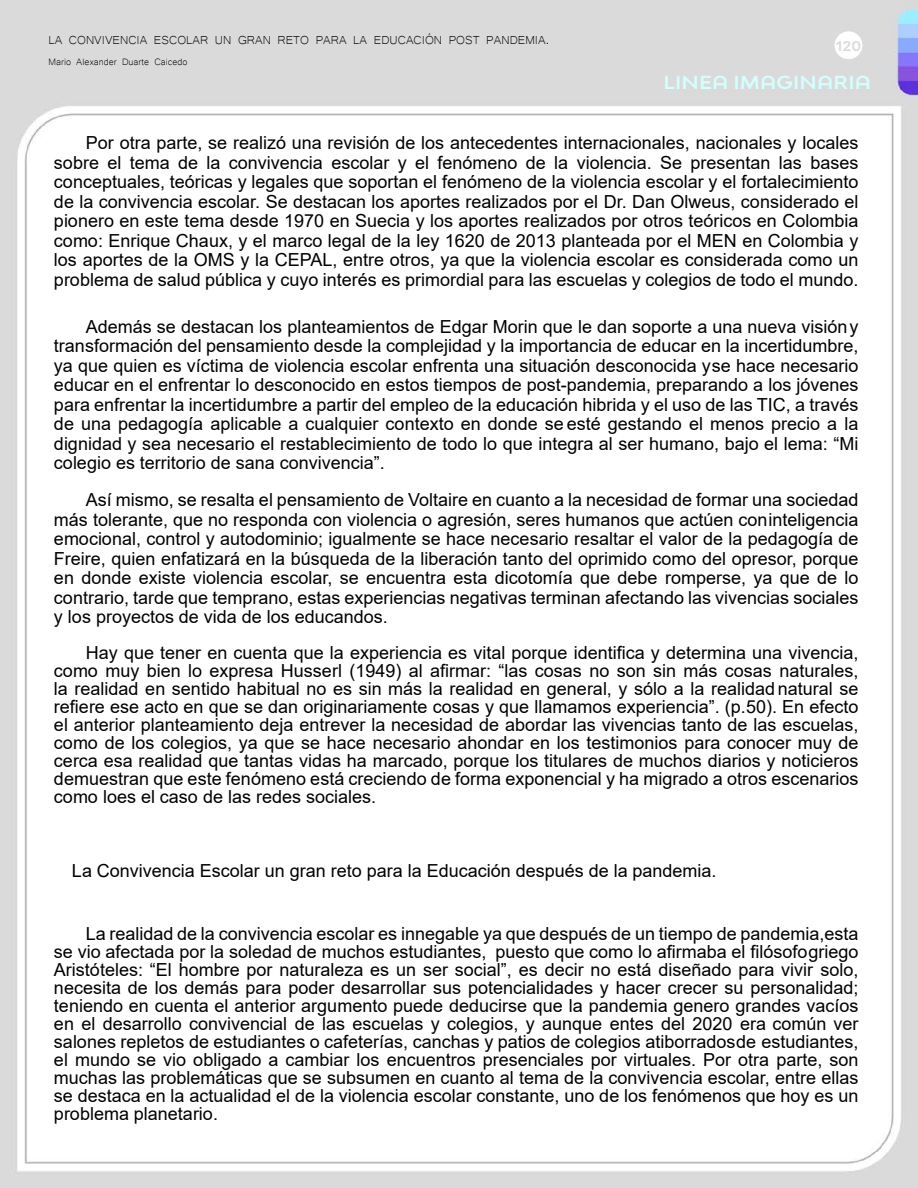
<style>
.page{position:relative;width:918px;height:1188px;background:#fff}
.page>*{position:absolute;margin:0;border:0;box-sizing:border-box;transform-origin:0 0}
.t1{font:18px/19.5px "Arial";color:#000;text-align:justify}
.t2{font:700 expanded 18px "Bw Modelica SS01";letter-spacing:.01em;color:#d2ffff}
.t3{font:15px "Microsoft Yi Baiti";color:#000}
.t4{font:700 expanded 13.5px "Bw Modelica SS01";color:#dbdbdb}
.t5{font:12px "Microsoft Yi Baiti";color:#000}
</style>
<div class="page">
<img style="left:0;top:0;width:918px;height:1188px">
<div style="left:835px;top:31px;width:27px;height:28px;background:#fff;border-radius:50%"></div>
<div style="left:54px;top:864px;width:804px;height:17px;background:#fff"></div>
<p class="t3" style="left:48px;top:31px;width:502px">LA CONVIVENCIA ESCOLAR UN GRAN RETO PARA LA EDUCACIÓN POST PANDEMIA.</p>
<p class="t5" style="left:48px;top:54px;width:140px">Mario Alexander Duarte Caicedo</p>
<p class="t4" style="left:836px;top:37px;width:27px">120</p>
<p class="t2" style="left:663px;top:71px;width:209px">LINEA IMAGINARIA</p>
<p class="t1" style="left:54px;top:133px;width:806px;text-indent:32px">Por otra parte, se realizó una revisión de los antecedentes internacionales, nacionales y locales sobre el tema de la convivencia escolar y el fenómeno de la violencia. Se presentan las bases conceptuales, teóricas y legales que soportan el fenómeno de la violencia escolar y el fortalecimiento de la convivencia escolar. Se destacan los aportes realizados por el Dr. Dan Olweus, considerado el pionero en este tema desde 1970 en Suecia y los aportes realizados por otros teóricos en Colombia como: Enrique Chaux, y el marco legal de la ley 1620 de 2013 planteada por el MEN en Colombia y los aportes de la OMS y la CEPAL, entre otros, ya que la violencia escolar es considerada como un problema de salud pública y cuyo interés es primordial para las escuelas y colegios de todo el mundo.</p>
<p class="t1" style="left:54px;top:317px;width:806px;text-indent:32px">Además se destacan los planteamientos de Edgar Morin que le dan soporte a una nueva visión y transformación del pensamiento desde la complejidad y la importancia de educar en la incertidumbre, ya que quien es víctima de violencia escolar enfrenta una situación desconocida y se hace necesario educar en el enfrentar lo desconocido en estos tiempos de post-pandemia, preparando a los jóvenes para enfrentar la incertidumbre a partir del empleo de la educación hibrida y el uso de las TIC, a través de una pedagogía aplicable a cualquier contexto en donde se esté gestando el menos precio a la dignidad y sea necesario el restablecimiento de todo lo que integra al ser humano, bajo el lema: “Mi colegio es territorio de sana convivencia”.</p>
<p class="t1" style="left:54px;top:490px;width:806px;text-indent:32px">Así mismo, se resalta el pensamiento de Voltaire en cuanto a la necesidad de formar una sociedad más tolerante, que no responda con violencia o agresión, seres humanos que actúen con inteligencia emocional, control y autodominio; igualmente se hace necesario resaltar el valor de la pedagogía de Freire, quien enfatizará en la búsqueda de la liberación tanto del oprimido como del opresor, porque en donde existe violencia escolar, se encuentra esta dicotomía que debe romperse, ya que de lo contrario, tarde que temprano, estas experiencias negativas terminan afectando las vivencias sociales y los proyectos de vida de los educandos.</p>
<p class="t1" style="left:54px;top:643px;width:806px;line-height:18px;text-indent:32px">Hay que tener en cuenta que la experiencia es vital porque identifica y determina una vivencia, como muy bien lo expresa Husserl (1949) al afirmar: “las cosas no son sin más cosas naturales, la realidad en sentido habitual no es sin más la realidad en general, y sólo a la realidad natural se refiere ese acto en que se dan originariamente cosas y que llamamos experiencia”. (p.50). En efecto el anterior planteamiento deja entrever la necesidad de abordar las vivencias tanto de las escuelas, como de los colegios, ya que se hace necesario ahondar en los testimonios para conocer muy de cerca esa realidad que tantas vidas ha marcado, porque los titulares de muchos diarios y noticieros demuestran que este fenómeno está creciendo de forma exponencial y ha migrado a otros escenarios como loes el caso de las redes sociales.</p>
<p class="t1" style="left:72px;top:860px;width:646px">La Convivencia Escolar un gran reto para la Educación después de la pandemia.</p>
<p class="t1" style="left:54px;top:924px;width:806px;line-height:18px;text-indent:32px">La realidad de la convivencia escolar es innegable ya que después de un tiempo de pandemia, esta se vio afectada por la soledad de muchos estudiantes, puesto que como lo afirmaba el filósofo griego Aristóteles: “El hombre por naturaleza es un ser social”, es decir no está diseñado para vivir solo, necesita de los demás para poder desarrollar sus potencialidades y hacer crecer su personalidad; teniendo en cuenta el anterior argumento puede deducirse que la pandemia genero grandes vacíos en el desarrollo convivencial de las escuelas y colegios, y aunque entes del 2020 era común ver salones repletos de estudiantes o cafeterías, canchas y patios de colegios atiborrados de estudiantes, el mundo se vio obligado a cambiar los encuentros presenciales por virtuales. Por otra parte, son muchas las problemáticas que se subsumen en cuanto al tema de la convivencia escolar, entre ellas se destaca en la actualidad el de la violencia escolar constante, uno de los fenómenos que hoy es un problema planetario.</p>
</div>
